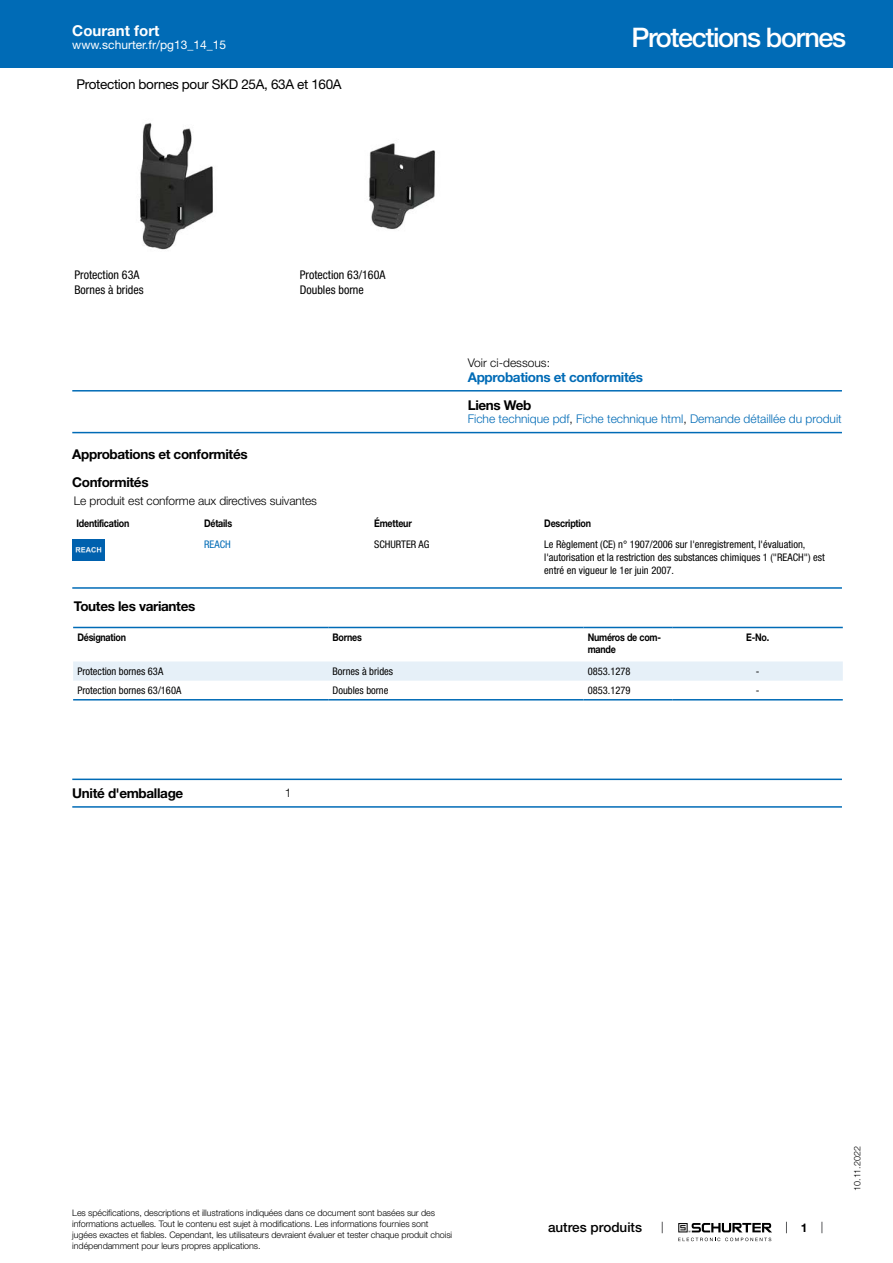
<style>
.page{position:relative;width:893px;height:1263px;background:#fff}
.page>*{position:absolute;margin:0;border:0;box-sizing:border-box;transform-origin:0 0}
.t1{font:500 27px "Helvetica Neue LT";letter-spacing:-.05em;color:#fff}
.t2{font:700 15px "Helvetica Neue LT";color:#fff}
.t3{font:700 13.5px/27.8px "Helvetica Neue LT";letter-spacing:-.025em;color:#000}
.t4{font:13.5px "Helvetica Neue LT";letter-spacing:-.025em;color:#000}
.t5{font:700 13.5px "Helvetica Neue LT";letter-spacing:-.025em;color:#006bb6}
.t6{font:500 13.5px "Helvetica Neue LT";color:#000}
.t7{font:300 12px "Helvetica Neue LT";color:#006bb6}
.t8{font:300 12px "Helvetica Neue LT";letter-spacing:-.01em;color:#000}
.t9{font:condensed 12px/14.4px "Helvetica Neue LT";color:#000}
.t10{font:12px "Helvetica Neue LT";color:#fff}
.t11{font:700 12px "Helvetica Neue LT";color:#000}
.t12{font:condensed 10.5px/12.6px "Helvetica Neue LT";color:#000}
.t13{font:700 10.5px/12.6px "Helvetica Neue LT";letter-spacing:-.025em;color:#000;scale:.85 1}
.t14{font:condensed 10.5px "Helvetica Neue LT";color:#006bb6}
.t15{font:300 9px/10.8px "Helvetica Neue LT";letter-spacing:-.01em;color:#000}
.s1{color:#000}
</style>
<div class="page">
<svg style="left:678px;top:1223px;width:94px;height:18px"></svg>
<div style="left:0;top:0;width:893px;height:68px;background:#006bb6"></div>
<img style="left:140px;top:122px;width:73px;height:128px">
<img style="left:369px;top:143px;width:67px;height:87px">
<hr style="left:72px;top:390px;width:770px;height:1px;background:#006bb6">
<hr style="left:72px;top:432px;width:770px;height:1px;background:#006bb6">
<img style="left:72px;top:539px;width:32px;height:21px">
<hr style="left:72px;top:587px;width:770px;height:2px;background:#006bb6">
<svg style="left:73px;top:628px;width:770px;height:1px"></svg>
<div style="left:73px;top:661px;width:770px;height:20px;background:#e6f0f8"></div>
<hr style="left:73px;top:627px;width:255px;height:1px;background:#006bb6">
<hr style="left:328px;top:627px;width:255px;height:1px;background:#006bb6">
<hr style="left:583px;top:627px;width:90px;height:1px;background:#006bb6">
<hr style="left:673px;top:627px;width:170px;height:1px;background:#006bb6">
<hr style="left:73px;top:699px;width:255px;height:1px;background:#006bb6">
<hr style="left:328px;top:699px;width:255px;height:1px;background:#006bb6">
<hr style="left:583px;top:699px;width:90px;height:1px;background:#006bb6">
<hr style="left:673px;top:699px;width:170px;height:1px;background:#006bb6">
<hr style="left:72px;top:778px;width:770px;height:2px;background:#006bb6">
<hr style="left:72px;top:806px;width:770px;height:2px;background:#006bb6">
<h2 class="t2" style="left:72px;top:21px;width:89px">Courant fort</h2>
<h3 class="t10" style="left:72px;top:38px;width:155px">www.schurter.fr/pg13_14_15</h3>
<h3 class="t4" style="left:77px;top:76px;width:267px">Protection bornes pour SKD 25A, 63A et 160A</h3>
<h3 class="t9" style="left:74px;top:268px;width:71px">Protection 63A<br>Bornes à brides</h3>
<h3 class="t9" style="left:300px;top:268px;width:87px">Protection 63/160A<br>Doubles borne</h3>
<h1 class="t1" style="left:631px;top:21px;width:216px">Protections bornes</h1>
<h3 class="t8" style="left:468px;top:355px;width:84px">Voir ci-dessous:</h3>
<h3 class="t5" style="left:468px;top:368px;width:177px">Approbations et conformités</h3>
<h3 class="t3" style="left:468px;top:391px;width:65px">Liens Web</h3>
<h3 class="t7" style="left:468px;top:412px;width:376px">Fiche technique pdf<span class="s1">,</span> Fiche technique html<span class="s1">,</span> Demande détaillée du produit</h3>
<h3 class="t3" style="left:72px;top:440px;width:177px">Approbations et conformités<br>Conformités</h3>
<h3 class="t8" style="left:74px;top:493px;width:245px">Le produit est conforme aux directives suivantes</h3>
<p class="t13" style="left:77px;top:517px;width:64px">Identification</p>
<p class="t13" style="left:204px;top:517px;width:35px">Détails</p>
<p class="t13" style="left:374px;top:517px;width:46px">Émetteur</p>
<p class="t13" style="left:544px;top:517px;width:57px">Description</p>
<p class="t14" style="left:204px;top:539px;width:28px">REACH</p>
<p class="t12" style="left:374px;top:538px;width:57px">SCHURTER AG</p>
<p class="t12" style="left:544px;top:538px;width:282px">Le Règlement (CE) n° 1907/2006 sur l'enregistrement, l'évaluation, l'autorisation et la restriction des substances chimiques 1 ("REACH") est entré en vigueur le 1er juin 2007.</p>
<h3 class="t3" style="left:74px;top:591px;width:123px">Toutes les variantes</h3>
<p class="t13" style="left:77px;top:630px;width:59px">Désignation</p>
<p class="t13" style="left:333px;top:630px;width:36px">Bornes</p>
<p class="t13" style="left:588px;top:630px;width:88px">Numéros de com&shy;mande</p>
<p class="t13" style="left:746px;top:630px;width:29px">E-No.</p>
<p class="t12" style="left:77px;top:665px;width:87px">Protection bornes 63A</p>
<p class="t12" style="left:333px;top:665px;width:62px">Bornes à brides</p>
<p class="t12" style="left:588px;top:665px;width:44px">0853.1278</p>
<p class="t12" style="left:756px;top:665px;width:5px">-</p>
<p class="t12" style="left:77px;top:684px;width:105px">Protection bornes 63/160A</p>
<p class="t12" style="left:333px;top:684px;width:57px">Doubles borne</p>
<p class="t12" style="left:588px;top:684px;width:44px">0853.1279</p>
<p class="t12" style="left:756px;top:684px;width:5px">-</p>
<h3 class="t3" style="left:72px;top:779px;width:113px">Unité d'emballage</h3>
<h3 class="t8" style="left:285px;top:785px;width:8px">1</h3>
<p class="t15" style="left:72px;top:1207px;width:381px">Les spécifications, descriptions et illustrations indiquées dans ce document sont basées sur des informations actuelles. Tout le contenu est sujet à modifications. Les informations fournies sont jugées exactes et fiables. Cependant, les utilisateurs devraient évaluer et tester chaque produit choisi indépendamment pour leurs propres applications.</p>
<h3 class="t6" style="left:548px;top:1219px;width:96px">autres produits</h3>
<h3 class="t11" style="left:801px;top:1220px;width:8px">1</h3>
<p class="t15" style="left:852px;top:1191px;width:46px;rotate:-90deg">10.11.2022</p>
</div>
